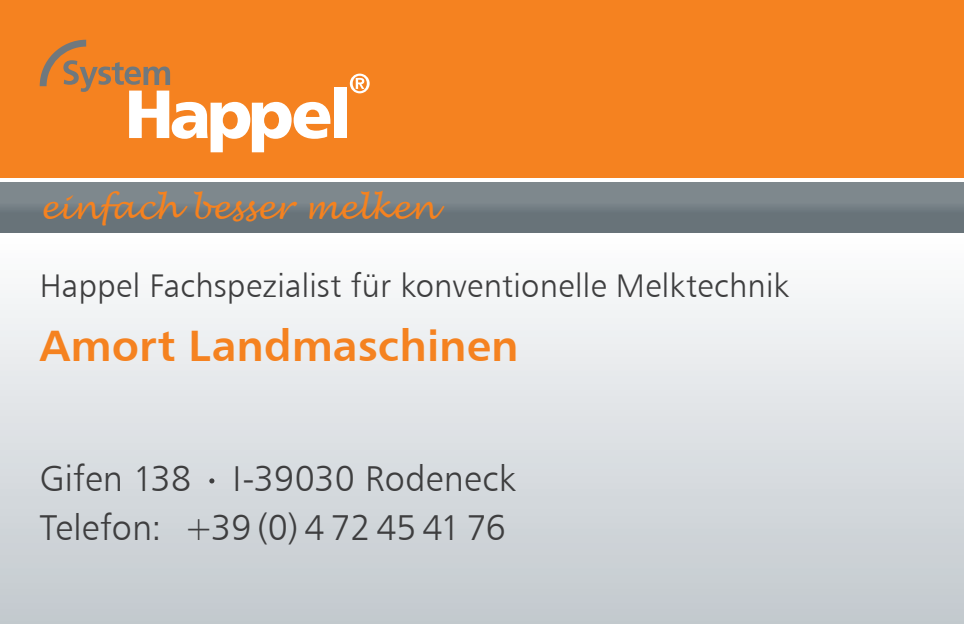
<style>
.page{position:relative;width:964px;height:624px;background:#fff}
.page>*{position:absolute;margin:0;border:0;box-sizing:border-box;transform-origin:0 0}
.t1{font:44px "Humanist 777 BT Bold B";color:#f58220}
.t2{font:36px/48px "Humanist 777 BT Light B";letter-spacing:.005em;color:#3e3e3f}
.t3{font:32.8px "Humanist 777 BT Light B";letter-spacing:.01em;color:#3e3e3f}
.t4{font:italic 32.4px "Lucida Handwriting";letter-spacing:-.005em;color:#f58220}
</style>
<div class="page">
<div style="left:0;top:232px;width:964px;height:392px;background:linear-gradient(to bottom,#fefefe,#c1c8cd)"></div>
<div style="left:0;top:183px;width:964px;height:49px;background:#737e84"></div>
<div style="left:0;top:0;width:964px;height:177px;background:#f58220"></div>
<div style="left:334px;top:87px;width:12px;height:51px;background:#fff"></div>
<svg style="left:40px;top:40px;width:290px;height:112px"></svg>
<svg style="left:350px;top:74px;width:20px;height:19px"></svg>
<svg style="left:209px;top:478px;width:5px;height:5px"></svg>
<p class="t4" style="left:40px;top:188px;width:398px">einfach besser melken</p>
<p class="t3" style="left:40px;top:265px;width:751px">Happel Fachspezialist für konventionelle Melktechnik</p>
<h1 class="t1" style="left:40px;top:318px;width:480px">Amort Landmaschinen</h1>
<p class="t2" style="left:40px;top:454px;width:477px">Gifen 138 I-39030 Rodeneck<br>Telefon: +39 (0) 4 72 45 41 76</p>
</div>
